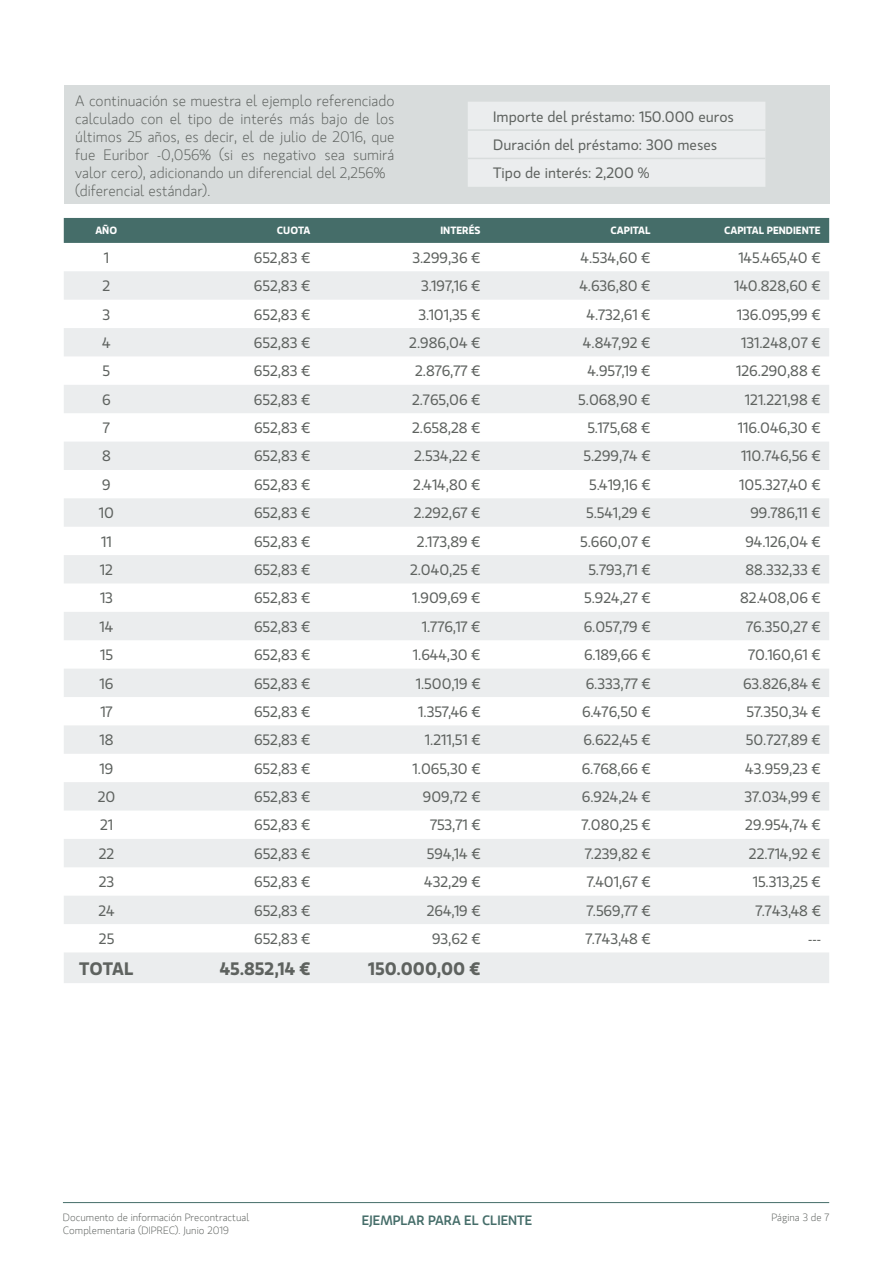
<style>
.page{position:relative;width:893px;height:1263px;background:#fff}
.page>*{position:absolute;margin:0;border:0;box-sizing:border-box;transform-origin:0 0}
.t1{font:600 18px "Gloriola";color:#5e625f}
.t2{font:15px/28.3px "Gloriola";color:#5e625f}
.t3{font:300 15px/18px "Gloriola";color:#5e625f}
.t4{font:500 13.5px "Gloriola";color:#456d69}
.t5{font:300 10.5px/12.6px "Gloriola";color:#5e625f}
.t6{font:600 10.5px "Gloriola";color:#fff}
</style>
<div class="page">
<div style="left:64px;top:85px;width:765px;height:119px;background:#d8dcdc"></div>
<hr style="left:63px;top:1202px;width:766px;height:1px;background:#456d69">
<div style="left:468px;top:102px;width:297px;height:85px;background:#ebedee"></div>
<hr style="left:468px;top:129px;width:297px;height:2px;background:#d8dcdc">
<hr style="left:468px;top:158px;width:297px;height:1px;background:#d8dcdc">
<div style="left:64px;top:218px;width:765px;height:25px;background:#456d69"></div>
<svg style="left:64px;top:271px;width:765px;height:712px;fill:#ebedee"></svg>
<p class="t3" style="left:75px;top:92px;width:321px">A continuación se muestra el ejemplo referenciado calculado con el tipo de interés más bajo de los últimos 25 años, es decir, el de julio de 2016, que fue Euribor -0,056% (si es negativo sea sumirá valor cero), adicionando un diferencial del 2,256% (diferencial estándar).</p>
<p class="t2" style="left:493px;top:103px;width:242px">Importe del préstamo: 150.000 euros<br>Duración del préstamo: 300 meses<br>Tipo de interés: 2,200 %</p>
<p class="t6" style="left:95px;top:224px;width:23px">AÑO</p>
<p class="t6" style="left:277px;top:224px;width:35px">CUOTA</p>
<p class="t6" style="left:440px;top:224px;width:42px">INTERÉS</p>
<p class="t6" style="left:611px;top:224px;width:42px">CAPITAL</p>
<p class="t6" style="left:724px;top:224px;width:98px">CAPITAL PENDIENTE</p>
<p class="t2" style="left:104px;top:244px;width:7px">1</p>
<p class="t2" style="left:254px;top:244px;width:58px">652,83 €</p>
<p class="t2" style="left:412px;top:244px;width:70px">3.299,36 €</p>
<p class="t2" style="left:581px;top:244px;width:72px">4.534,60 €</p>
<p class="t2" style="left:738px;top:244px;width:84px">145.465,40 €</p>
<p class="t2" style="left:102px;top:272px;width:9px">2</p>
<p class="t2" style="left:254px;top:272px;width:58px">652,83 €</p>
<p class="t2" style="left:421px;top:272px;width:61px">3.197,16 €</p>
<p class="t2" style="left:579px;top:272px;width:73px">4.636,80 €</p>
<p class="t2" style="left:734px;top:272px;width:88px">140.828,60 €</p>
<p class="t2" style="left:102px;top:300px;width:9px">3</p>
<p class="t2" style="left:254px;top:300px;width:58px">652,83 €</p>
<p class="t2" style="left:418px;top:300px;width:64px">3.101,35 €</p>
<p class="t2" style="left:586px;top:300px;width:66px">4.732,61 €</p>
<p class="t2" style="left:737px;top:300px;width:85px">136.095,99 €</p>
<p class="t2" style="left:102px;top:329px;width:10px">4</p>
<p class="t2" style="left:254px;top:329px;width:58px">652,83 €</p>
<p class="t2" style="left:409px;top:329px;width:73px">2.986,04 €</p>
<p class="t2" style="left:583px;top:329px;width:69px">4.847,92 €</p>
<p class="t2" style="left:741px;top:329px;width:81px">131.248,07 €</p>
<p class="t2" style="left:103px;top:357px;width:9px">5</p>
<p class="t2" style="left:254px;top:357px;width:58px">652,83 €</p>
<p class="t2" style="left:415px;top:357px;width:67px">2.876,77 €</p>
<p class="t2" style="left:587px;top:357px;width:65px">4.957,19 €</p>
<p class="t2" style="left:736px;top:357px;width:86px">126.290,88 €</p>
<p class="t2" style="left:102px;top:386px;width:10px">6</p>
<p class="t2" style="left:254px;top:386px;width:58px">652,83 €</p>
<p class="t2" style="left:412px;top:386px;width:70px">2.765,06 €</p>
<p class="t2" style="left:578px;top:386px;width:74px">5.068,90 €</p>
<p class="t2" style="left:745px;top:386px;width:77px">121.221,98 €</p>
<p class="t2" style="left:103px;top:414px;width:9px">7</p>
<p class="t2" style="left:254px;top:414px;width:58px">652,83 €</p>
<p class="t2" style="left:412px;top:414px;width:70px">2.658,28 €</p>
<p class="t2" style="left:587px;top:414px;width:65px">5.175,68 €</p>
<p class="t2" style="left:738px;top:414px;width:84px">116.046,30 €</p>
<p class="t2" style="left:102px;top:442px;width:10px">8</p>
<p class="t2" style="left:254px;top:442px;width:58px">652,83 €</p>
<p class="t2" style="left:414px;top:442px;width:68px">2.534,22 €</p>
<p class="t2" style="left:583px;top:442px;width:69px">5.299,74 €</p>
<p class="t2" style="left:741px;top:442px;width:81px">110.746,56 €</p>
<p class="t2" style="left:102px;top:471px;width:10px">9</p>
<p class="t2" style="left:254px;top:471px;width:58px">652,83 €</p>
<p class="t2" style="left:413px;top:471px;width:69px">2.414,80 €</p>
<p class="t2" style="left:589px;top:471px;width:63px">5.419,16 €</p>
<p class="t2" style="left:739px;top:471px;width:83px">105.327,40 €</p>
<p class="t2" style="left:99px;top:499px;width:17px">10</p>
<p class="t2" style="left:254px;top:499px;width:58px">652,83 €</p>
<p class="t2" style="left:414px;top:499px;width:68px">2.292,67 €</p>
<p class="t2" style="left:586px;top:499px;width:66px">5.541,29 €</p>
<p class="t2" style="left:750px;top:499px;width:72px">99.786,11 €</p>
<p class="t2" style="left:101px;top:528px;width:12px">11</p>
<p class="t2" style="left:254px;top:528px;width:58px">652,83 €</p>
<p class="t2" style="left:417px;top:528px;width:65px">2.173,89 €</p>
<p class="t2" style="left:580px;top:528px;width:72px">5.660,07 €</p>
<p class="t2" style="left:745px;top:528px;width:77px">94.126,04 €</p>
<p class="t2" style="left:100px;top:556px;width:15px">12</p>
<p class="t2" style="left:254px;top:556px;width:58px">652,83 €</p>
<p class="t2" style="left:410px;top:556px;width:72px">2.040,25 €</p>
<p class="t2" style="left:588px;top:556px;width:64px">5.793,71 €</p>
<p class="t2" style="left:745px;top:556px;width:77px">88.332,33 €</p>
<p class="t2" style="left:100px;top:584px;width:14px">13</p>
<p class="t2" style="left:254px;top:584px;width:58px">652,83 €</p>
<p class="t2" style="left:412px;top:584px;width:70px">1.909,69 €</p>
<p class="t2" style="left:584px;top:584px;width:68px">5.924,27 €</p>
<p class="t2" style="left:740px;top:584px;width:82px">82.408,06 €</p>
<p class="t2" style="left:100px;top:613px;width:15px">14</p>
<p class="t2" style="left:254px;top:613px;width:58px">652,83 €</p>
<p class="t2" style="left:422px;top:613px;width:60px">1.776,17 €</p>
<p class="t2" style="left:584px;top:613px;width:69px">6.057,79 €</p>
<p class="t2" style="left:746px;top:613px;width:76px">76.350,27 €</p>
<p class="t2" style="left:100px;top:641px;width:14px">15</p>
<p class="t2" style="left:254px;top:641px;width:58px">652,83 €</p>
<p class="t2" style="left:413px;top:641px;width:69px">1.644,30 €</p>
<p class="t2" style="left:584px;top:641px;width:68px">6.189,66 €</p>
<p class="t2" style="left:748px;top:641px;width:74px">70.160,61 €</p>
<p class="t2" style="left:100px;top:669px;width:15px">16</p>
<p class="t2" style="left:254px;top:669px;width:58px">652,83 €</p>
<p class="t2" style="left:416px;top:669px;width:66px">1.500,19 €</p>
<p class="t2" style="left:586px;top:669px;width:67px">6.333,77 €</p>
<p class="t2" style="left:743px;top:669px;width:79px">63.826,84 €</p>
<p class="t2" style="left:100px;top:698px;width:14px">17</p>
<p class="t2" style="left:254px;top:698px;width:58px">652,83 €</p>
<p class="t2" style="left:418px;top:698px;width:64px">1.357,46 €</p>
<p class="t2" style="left:582px;top:698px;width:70px">6.476,50 €</p>
<p class="t2" style="left:746px;top:698px;width:76px">57.350,34 €</p>
<p class="t2" style="left:100px;top:726px;width:15px">18</p>
<p class="t2" style="left:254px;top:726px;width:58px">652,83 €</p>
<p class="t2" style="left:425px;top:726px;width:57px">1.211,51 €</p>
<p class="t2" style="left:583px;top:726px;width:69px">6.622,45 €</p>
<p class="t2" style="left:746px;top:726px;width:77px">50.727,89 €</p>
<p class="t2" style="left:100px;top:755px;width:15px">19</p>
<p class="t2" style="left:254px;top:755px;width:58px">652,83 €</p>
<p class="t2" style="left:413px;top:755px;width:70px">1.065,30 €</p>
<p class="t2" style="left:582px;top:755px;width:71px">6.768,66 €</p>
<p class="t2" style="left:745px;top:755px;width:77px">43.959,23 €</p>
<p class="t2" style="left:98px;top:783px;width:19px">20</p>
<p class="t2" style="left:254px;top:783px;width:58px">652,83 €</p>
<p class="t2" style="left:423px;top:783px;width:59px">909,72 €</p>
<p class="t2" style="left:582px;top:783px;width:70px">6.924,24 €</p>
<p class="t2" style="left:745px;top:783px;width:78px">37.034,99 €</p>
<p class="t2" style="left:100px;top:811px;width:15px">21</p>
<p class="t2" style="left:254px;top:811px;width:58px">652,83 €</p>
<p class="t2" style="left:430px;top:811px;width:52px">753,71 €</p>
<p class="t2" style="left:582px;top:811px;width:71px">7.080,25 €</p>
<p class="t2" style="left:745px;top:811px;width:77px">29.954,74 €</p>
<p class="t2" style="left:99px;top:840px;width:17px">22</p>
<p class="t2" style="left:254px;top:840px;width:58px">652,83 €</p>
<p class="t2" style="left:427px;top:840px;width:55px">594,14 €</p>
<p class="t2" style="left:585px;top:840px;width:68px">7.239,82 €</p>
<p class="t2" style="left:749px;top:840px;width:74px">22.714,92 €</p>
<p class="t2" style="left:99px;top:868px;width:17px">23</p>
<p class="t2" style="left:254px;top:868px;width:58px">652,83 €</p>
<p class="t2" style="left:424px;top:868px;width:58px">432,29 €</p>
<p class="t2" style="left:587px;top:868px;width:66px">7.401,67 €</p>
<p class="t2" style="left:753px;top:868px;width:70px">15.313,25 €</p>
<p class="t2" style="left:98px;top:896px;width:18px">24</p>
<p class="t2" style="left:254px;top:896px;width:58px">652,83 €</p>
<p class="t2" style="left:427px;top:896px;width:56px">264,19 €</p>
<p class="t2" style="left:587px;top:896px;width:66px">7.569,77 €</p>
<p class="t2" style="left:756px;top:896px;width:67px">7.743,48 €</p>
<p class="t2" style="left:99px;top:925px;width:17px">25</p>
<p class="t2" style="left:254px;top:925px;width:58px">652,83 €</p>
<p class="t2" style="left:432px;top:925px;width:50px">93,62 €</p>
<p class="t2" style="left:585px;top:925px;width:67px">7.743,48 €</p>
<p class="t2" style="left:808px;top:925px;width:14px">---</p>
<p class="t1" style="left:79px;top:958px;width:56px">TOTAL</p>
<p class="t1" style="left:220px;top:958px;width:92px">45.852,14 €</p>
<p class="t1" style="left:368px;top:958px;width:114px">150.000,00 €</p>
<p class="t5" style="left:63px;top:1211px;width:188px">Documento de información Precontractual<br>Complementaria (DIPREC). Junio 2019</p>
<p class="t4" style="left:362px;top:1212px;width:172px">EJEMPLAR PARA EL CLIENTE</p>
<p class="t5" style="left:771px;top:1211px;width:59px">Página 3 de 7</p>
</div>
